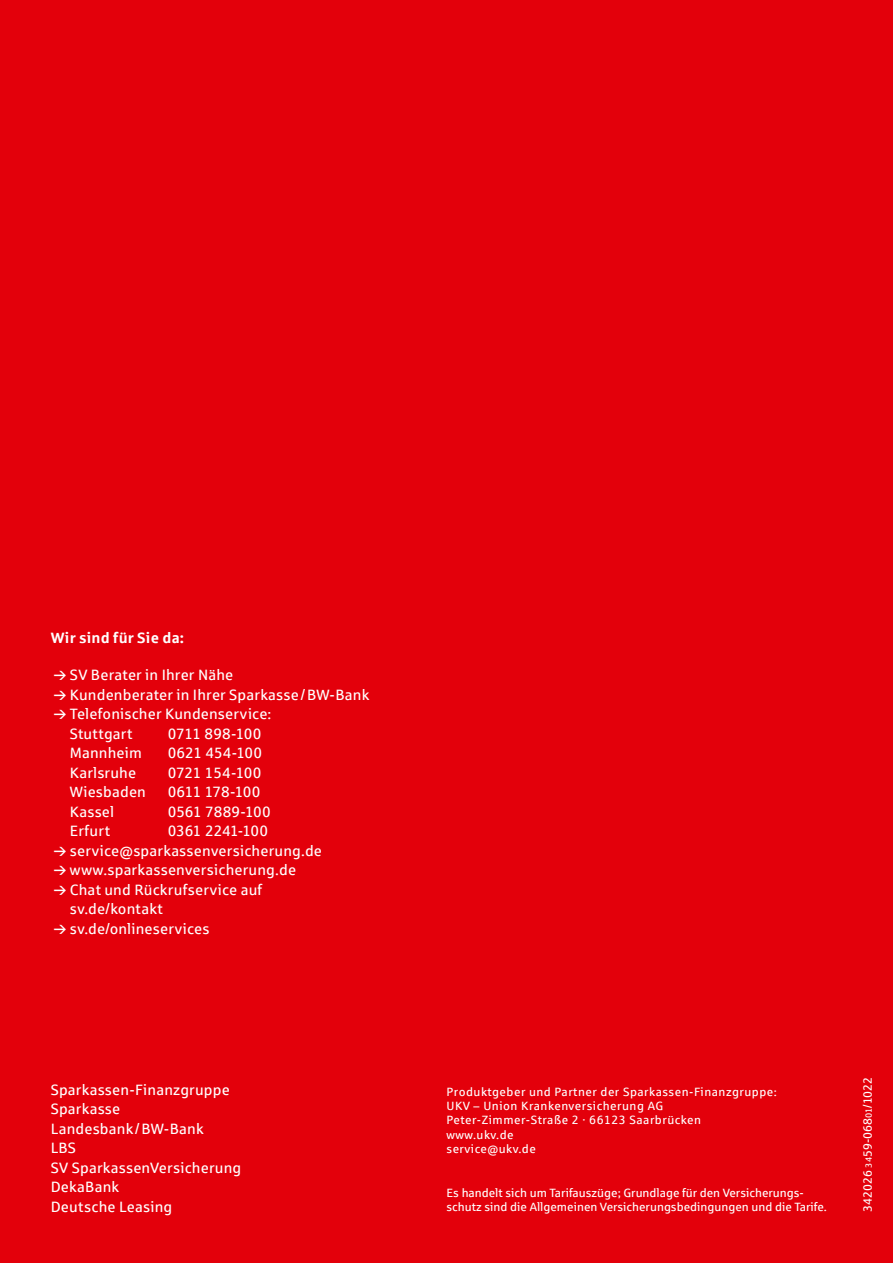
<style>
.page{position:relative;width:893px;height:1263px;background:#e3000b}
.page>*{position:absolute;margin:0;border:0;box-sizing:border-box;transform-origin:0 0}
.t1{font:15px/19.5px "Sparkasse Rg";letter-spacing:.01em;color:#fff}
.t2{font:15px "Sparkasse Rg";letter-spacing:-.01em;color:#fff}
.t3{font:700 15px "Sparkasse Rg";letter-spacing:.01em;color:#fff}
.t4{font:15px "Sparkasse Rg";letter-spacing:-.03em;color:#fff}
.t5{font:12px/14.4px "Sparkasse Rg";letter-spacing:.04em;color:#fff}
.t6{font:12px/14.4px "Sparkasse Rg";color:#fff}
.s1{font-size:9px}
</style>
<div class="page">
<p class="t3" style="left:51px;top:628px;width:135px">Wir sind für Sie da:</p>
<p class="t1" style="left:70px;top:665px;width:301px">SV Berater in Ihrer Nähe<br>Kundenberater in Ihrer Sparkasse/BW-Bank<br>Telefonischer Kundenservice:<br>Stuttgart</p>
<p class="t2" style="left:168px;top:724px;width:95px">0711 898-100</p>
<p class="t1" style="left:70px;top:743px;width:74px">Mannheim</p>
<p class="t1" style="left:168px;top:743px;width:96px">0621 454-100</p>
<p class="t1" style="left:70px;top:762px;width:68px">Karlsruhe</p>
<p class="t2" style="left:168px;top:763px;width:95px">0721 154-100</p>
<p class="t1" style="left:70px;top:782px;width:78px">Wiesbaden</p>
<p class="t4" style="left:168px;top:783px;width:94px">0611 178-100</p>
<p class="t1" style="left:70px;top:801px;width:46px">Kassel</p>
<p class="t1" style="left:168px;top:801px;width:105px">0561 7889-100</p>
<p class="t1" style="left:70px;top:821px;width:42px">Erfurt</p>
<p class="t1" style="left:70px;top:821px;width:254px;text-indent:98px">0361 2241-100 service@sparkassenversicherung.de www.sparkassenversicherung.de<br>Chat und Rückrufservice auf sv.de/kontakt<br>sv.de/onlineservices</p>
<p class="t1" style="left:51px;top:1079px;width:192px">Sparkassen-Finanzgruppe<br>Sparkasse<br>Landesbank/BW-Bank<br>LBS<br>SV SparkassenVersicherung<br>DekaBank<br>Deutsche Leasing</p>
<p class="t5" style="left:446px;top:1084px;width:332px">Produktgeber und Partner der Sparkassen-Finanzgruppe:<br>UKV – Union Krankenversicherung AG Peter-Zimmer-Straße 2 · 66123 Saarbrücken<br>www.ukv.de<br>service@ukv.de</p>
<p class="t6" style="left:446px;top:1185px;width:382px">Es handelt sich um Tarifauszüge; Grundlage für den Versicherungs&shy;schutz sind die Allgemeinen Versicherungsbedingungen und die Tarife.</p>
<p class="t6" style="left:860px;top:1212px;width:137px;rotate:-90deg">342026 <span class="s1">34</span>59-068<span class="s1">01</span>/1022</p>
</div>
